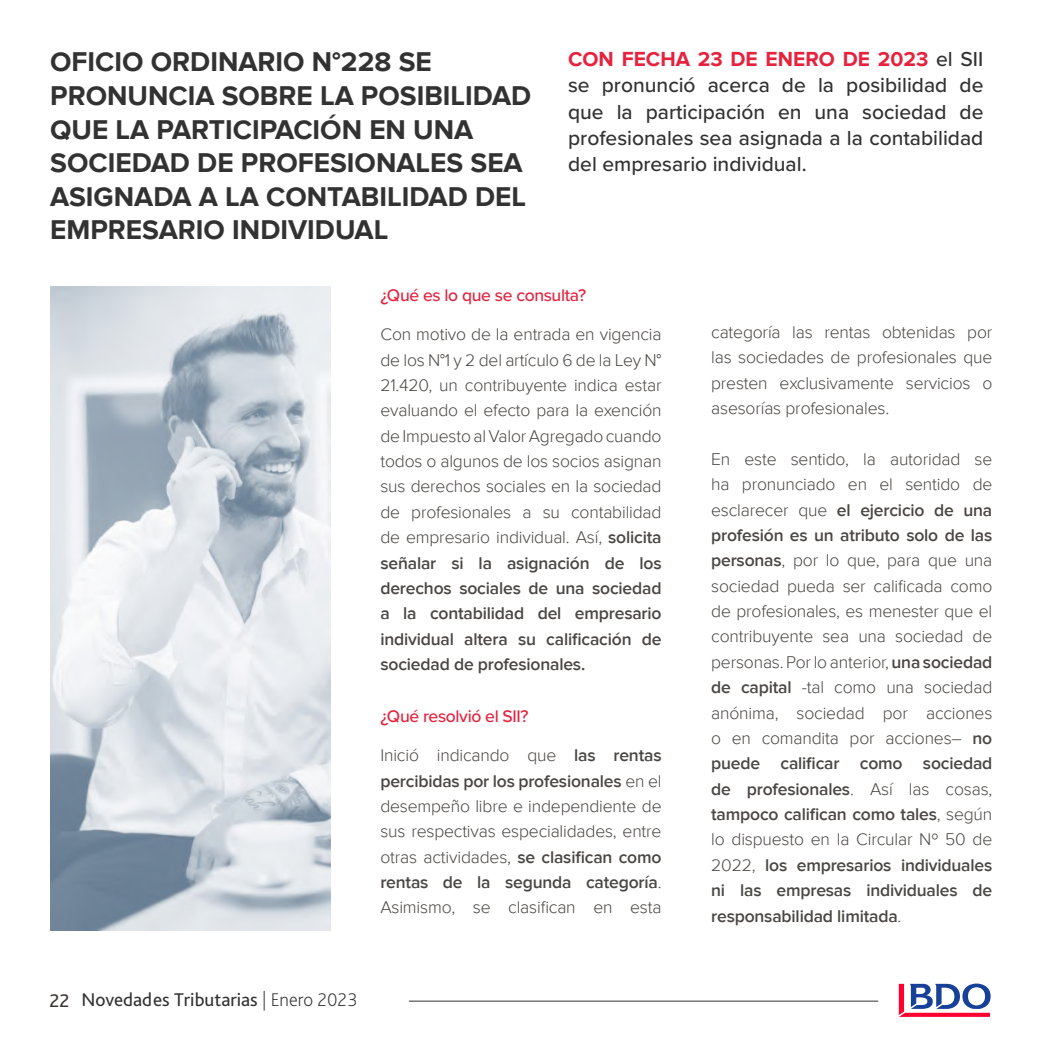
<style>
.page{position:relative;width:1042px;height:1042px;background:#fff}
.page>*{position:absolute;margin:0;border:0;box-sizing:border-box;transform-origin:0 0}
.t1{font:700 28px/33.6px "Proxima Nova";color:#333232}
.t2{font:500 21px/26.2px "Proxima Nova";color:#333232;text-align:justify}
.t3{font:19.25px "Bliss Pro";color:#333232}
.t4{font:300 17.5px/25.4px "Proxima Nova";letter-spacing:-.01em;color:#494643;text-align:justify}
.t5{font:500 17.5px "Proxima Nova";letter-spacing:-.02em;color:#e6223e}
.s1{font-weight:700;color:#e6223e}
.s2{font-weight:600}
.s3{color:#3c3734}
.s4{font-weight:200}
</style>
<div class="page">
<hr style="left:409px;top:1001px;width:469px;height:1px;background:#333232">
<svg style="left:899px;top:983px;width:91px;height:34px"></svg>
<img style="left:50px;top:287px;width:281px;height:643px">
<h1 class="t1" style="left:50px;top:46px;width:483px">OFICIO ORDINARIO N°228 SE<br>PRONUNCIA SOBRE LA POSIBILIDAD<br>QUE LA PARTICIPACIÓN EN UNA<br>SOCIEDAD DE PROFESIONALES SEA<br>ASIGNADA A LA CONTABILIDAD DEL<br>EMPRESARIO INDIVIDUAL</h1>
<p class="t2" style="left:568px;top:45px;width:417px"><span class="s1">CON FECHA 23 DE ENERO DE 2023</span> el SII se pronunció acerca de la posibilidad de que la participación en una sociedad de profesionales sea asignada a la contabilidad del empresario individual.</p>
<p class="t5" style="left:380px;top:282px;width:207px">¿Qué es lo que se consulta?</p>
<p class="t4" style="left:380px;top:322px;width:283px">Con motivo de la entrada en vigencia de los N°1 y 2 del artículo 6 de la Ley N° 21.420, un contribuyente indica estar evaluando el efecto para la exención de Impuesto al Valor Agregado cuando todos o algunos de los socios asignan sus derechos sociales en la sociedad de profesionales a su contabilidad de empresario individual. Así, <span class="s2">solicita señalar si la asignación de los derechos sociales de una sociedad a la contabilidad del empresario individual altera su calificación de sociedad de profesionales.</span></p>
<p class="t5" style="left:380px;top:703px;width:150px">¿Qué resolvió el SII?</p>
<p class="t4" style="left:380px;top:743px;width:283px">Inició indicando que <span class="s2">las rentas percibidas por los profesionales</span> en el desempeño libre e independiente de sus respectivas especialidades, entre otras actividades, <span class="s2">se clasifican como rentas de la segunda categoría</span>.<br>Asimismo, se clasifican en esta</p>
<p class="t3" style="left:50px;top:987px;width:310px"><span class="s3">22</span> Novedades Tributarias <span class="s4">| Enero 2023</span></p>
<p class="t4" style="left:711px;top:319px;width:283px">categoría las rentas obtenidas por las sociedades de profesionales que presten exclusivamente servicios o asesorías profesionales.</p>
<p class="t4" style="left:711px;top:446px;width:283px">En este sentido, la autoridad se ha pronunciado en el sentido de esclarecer que <span class="s2">el ejercicio de una profesión es un atributo solo de las personas</span>, por lo que, para que una sociedad pueda ser calificada como de profesionales, es menester que el contribuyente sea una sociedad de personas. Por lo anterior, <span class="s2">una sociedad de capital</span> -tal como una sociedad anónima, sociedad por acciones o en comandita por acciones– <span class="s2">no puede calificar como sociedad de profesionales</span>. Así las cosas, <span class="s2">tampoco califican como tales</span>, según lo dispuesto en la Circular Nº 50 de 2022, <span class="s2">los empresarios individuales ni las empresas individuales de responsabilidad limitada</span>.</p>
</div>
